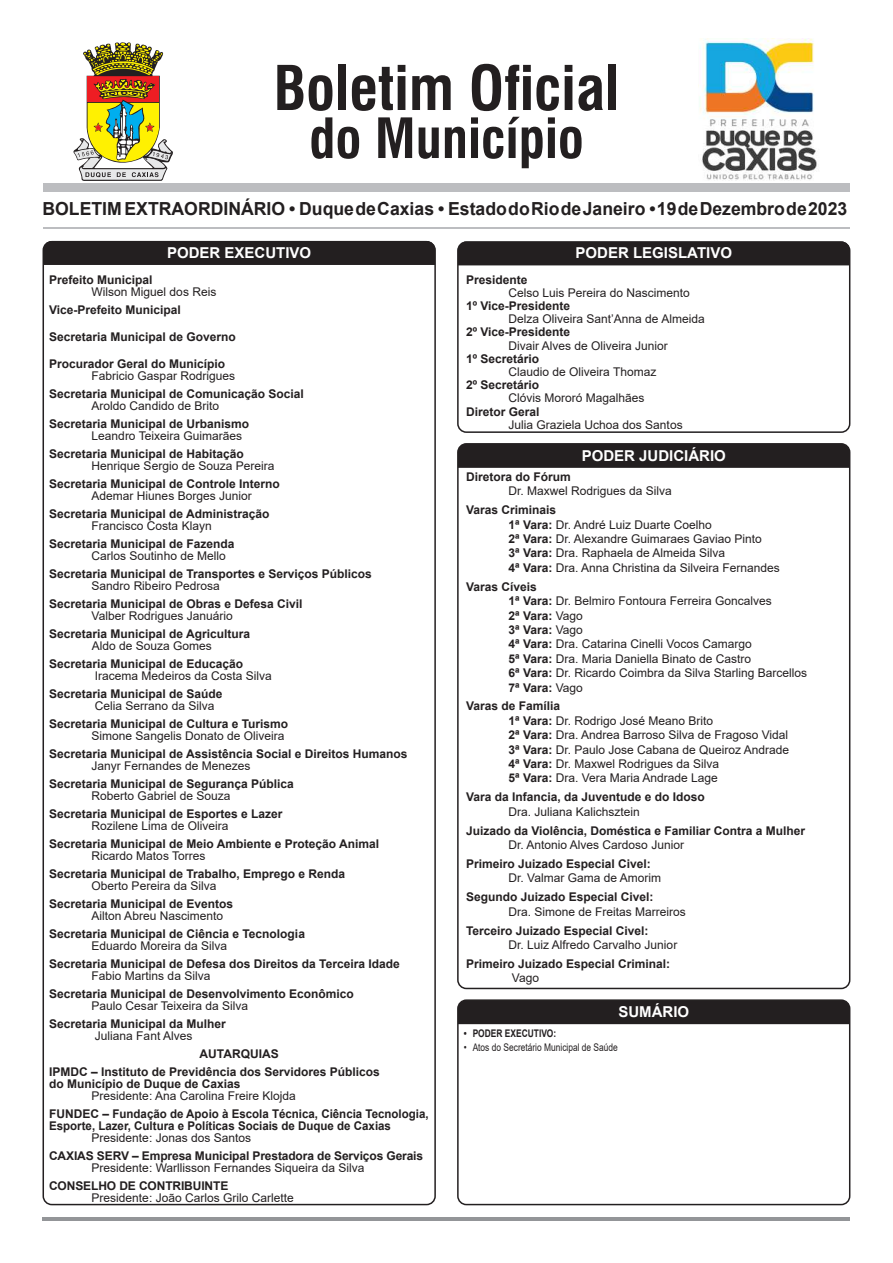
<style>
.page{position:relative;width:893px;height:1263px;background:#fff}
.page>*{position:absolute;margin:0;border:0;box-sizing:border-box;transform-origin:0 0}
.t1{font:700 condensed 60px "Swiss 721 BT";color:#231f20}
.t2{font:700 condensed 54px "Swiss 721 BT";color:#231f20}
.t3{font:700 18px "Arial";color:#231f20}
.t4{font:700 15px "Arial";color:#fff}
.t5{font:12px/14.4px "Arial";color:#231f20}
.t6{font:700 12px/18px "Arial";color:#231f20}
.t7{font:10.5px "Arial";color:#231f20;scale:.8 1}
.t8{font:700 10.5px "Arial";color:#231f20;scale:.8 1}
.s1{font-weight:700}
</style>
<div class="page">
<svg style="left:73px;top:42px;width:100px;height:139px"></svg>
<img style="left:698px;top:39px;width:119px;height:141px">
<div style="left:43px;top:183px;width:807px;height:8px;background:#bcbdc0"></div>
<hr style="left:43px;top:227px;width:807px;height:2px;background:#bcbdc0">
<hr style="left:43px;top:1217px;width:807px;height:3px;background:#939598">
<div style="left:460px;top:242px;width:390px;height:23px;background:#231f20"></div>
<div style="left:457px;top:241px;width:393px;height:192px;border:2px solid #231f20;border-radius:9px"></div>
<div style="left:43px;top:241px;width:392px;height:24px;background:#231f20"></div>
<div style="left:43px;top:241px;width:393px;height:964px;border:2px solid #231f20;border-radius:9px"></div>
<div style="left:457px;top:443px;width:393px;height:546px;border:2px solid #231f20;border-radius:9px"></div>
<div style="left:458px;top:444px;width:392px;height:24px;background:#231f20"></div>
<div style="left:460px;top:1000px;width:390px;height:24px;background:#231f20"></div>
<div style="left:457px;top:999px;width:393px;height:206px;border:2px solid #231f20;border-radius:9px"></div>
<h1 class="t1" style="left:273px;top:52px;width:347px">Boletim Oficial</h1>
<h2 class="t2" style="left:309px;top:106px;width:276px">do Município</h2>
<h3 class="t3" style="left:43px;top:196px;width:806px">BOLETIM EXTRAORDINÁRIO • Duque de Caxias • Estado do Rio de Janeiro • 19 de Dezembro de 2023</h3>
<p class="t4" style="left:167px;top:242px;width:146px">PODER EXECUTIVO</p>
<p class="t6" style="left:49px;top:270px;width:105px">Prefeito Municipal</p>
<p class="t5" style="left:92px;top:284px;width:126px">Wilson Miguel dos Reis</p>
<p class="t6" style="left:49px;top:300px;width:133px">Vice-Prefeito Municipal</p>
<p class="t6" style="left:49px;top:327px;width:188px">Secretaria Municipal de Governo</p>
<p class="t6" style="left:49px;top:354px;width:178px">Procurador Geral do Município</p>
<p class="t5" style="left:92px;top:368px;width:145px">Fabricio Gaspar Rodrigues</p>
<p class="t6" style="left:49px;top:384px;width:256px">Secretaria Municipal de Comunicação Social</p>
<p class="t5" style="left:92px;top:398px;width:129px">Aroldo Candido de Brito</p>
<p class="t6" style="left:49px;top:414px;width:202px">Secretaria Municipal de Urbanismo</p>
<p class="t5" style="left:92px;top:428px;width:152px">Leandro Teixeira Guimarães</p>
<p class="t6" style="left:49px;top:444px;width:196px">Secretaria Municipal de Habitação</p>
<p class="t5" style="left:92px;top:458px;width:184px">Henrique Sergio de Souza Pereira</p>
<p class="t6" style="left:49px;top:474px;width:232px">Secretaria Municipal de Controle Interno</p>
<p class="t5" style="left:92px;top:488px;width:162px">Ademar Hiunes Borges Junior</p>
<p class="t6" style="left:49px;top:504px;width:222px">Secretaria Municipal de Administração</p>
<p class="t5" style="left:92px;top:518px;width:122px">Francisco Costa Klayn</p>
<p class="t6" style="left:49px;top:534px;width:187px">Secretaria Municipal de Fazenda</p>
<p class="t5" style="left:92px;top:548px;width:136px">Carlos Soutinho de Mello</p>
<p class="t6" style="left:49px;top:564px;width:324px">Secretaria Municipal de Transportes e Serviços Públicos</p>
<p class="t5" style="left:92px;top:578px;width:130px">Sandro Ribeiro Pedrosa</p>
<p class="t6" style="left:49px;top:594px;width:255px">Secretaria Municipal de Obras e Defesa Civil</p>
<p class="t5" style="left:92px;top:608px;width:143px">Valber Rodrigues Januário</p>
<p class="t6" style="left:49px;top:624px;width:202px">Secretaria Municipal de Agricultura</p>
<p class="t5" style="left:92px;top:638px;width:122px">Aldo de Souza Gomes</p>
<p class="t6" style="left:49px;top:654px;width:196px">Secretaria Municipal de Educação</p>
<p class="t5" style="left:95px;top:668px;width:178px">Iracema Medeiros da Costa Silva</p>
<p class="t6" style="left:49px;top:684px;width:175px">Secretaria Municipal de Saúde</p>
<p class="t5" style="left:95px;top:698px;width:121px">Celia Serrano da Silva</p>
<p class="t6" style="left:49px;top:714px;width:241px">Secretaria Municipal de Cultura e Turismo</p>
<p class="t5" style="left:92px;top:728px;width:194px">Simone Sangelis Donato de Oliveira</p>
<p class="t6" style="left:49px;top:744px;width:360px">Secretaria Municipal de Assistência Social e Direitos Humanos</p>
<p class="t5" style="left:92px;top:758px;width:160px">Janyr Fernandes de Menezes</p>
<p class="t6" style="left:49px;top:774px;width:246px">Secretaria Municipal de Segurança Pública</p>
<p class="t5" style="left:92px;top:788px;width:140px">Roberto Gabriel de Souza</p>
<p class="t6" style="left:49px;top:804px;width:235px">Secretaria Municipal de Esportes e Lazer</p>
<p class="t5" style="left:92px;top:818px;width:138px">Rozilene Lima de Oliveira</p>
<p class="t6" style="left:49px;top:834px;width:331px">Secretaria Municipal de Meio Ambiente e Proteção Animal</p>
<p class="t5" style="left:92px;top:848px;width:115px">Ricardo Matos Torres</p>
<p class="t6" style="left:49px;top:864px;width:298px">Secretaria Municipal de Trabalho, Emprego e Renda</p>
<p class="t5" style="left:92px;top:878px;width:126px">Oberto Pereira da Silva</p>
<p class="t6" style="left:49px;top:894px;width:186px">Secretaria Municipal de Eventos</p>
<p class="t5" style="left:92px;top:908px;width:133px">Ailton Abreu Nascimento</p>
<p class="t6" style="left:49px;top:924px;width:257px">Secretaria Municipal de Ciência e Tecnologia</p>
<p class="t5" style="left:92px;top:938px;width:137px">Eduardo Moreira da Silva</p>
<p class="t6" style="left:49px;top:954px;width:352px">Secretaria Municipal de Defesa dos Direitos da Terceira Idade</p>
<p class="t5" style="left:92px;top:968px;width:120px">Fabio Martins da Silva</p>
<p class="t6" style="left:49px;top:984px;width:306px">Secretaria Municipal de Desenvolvimento Econômico</p>
<p class="t5" style="left:92px;top:998px;width:158px">Paulo Cesar Teixeira da Silva</p>
<p class="t6" style="left:49px;top:1014px;width:178px">Secretaria Municipal da Mulher</p>
<p class="t5" style="left:95px;top:1028px;width:99px">Juliana Fant Alves</p>
<p class="t6" style="left:49px;top:1044px;width:332px;text-indent:151px">AUTARQUIAS<br>IPMDC – Instituto de Previdência dos Servidores Públicos</p>
<p class="t6" style="left:49px;top:1074px;width:193px">do Município de Duque de Caxias</p>
<p class="t5" style="left:92px;top:1088px;width:206px">Presidente: Ana Carolina Freire Klojda</p>
<p class="t6" style="left:49px;top:1107px;width:381px;line-height:12px">FUNDEC – Fundação de Apoio à Escola Técnica, Ciência Tecnologia,<br>Esporte, Lazer, Cultura e Políticas Sociais de Duque de Caxias</p>
<p class="t5" style="left:92px;top:1130px;width:161px">Presidente: Jonas dos Santos</p>
<p class="t6" style="left:49px;top:1146px;width:376px">CAXIAS SERV – Empresa Municipal Prestadora de Serviços Gerais</p>
<p class="t5" style="left:92px;top:1160px;width:274px">Presidente: Warllisson Fernandes Siqueira da Silva</p>
<p class="t6" style="left:49px;top:1176px;width:181px">CONSELHO DE CONTRIBUINTE</p>
<p class="t5" style="left:92px;top:1190px;width:204px">Presidente: João Carlos Grilo Carlette</p>
<p class="t4" style="left:576px;top:243px;width:158px">PODER LEGISLATIVO</p>
<p class="t6" style="left:466px;top:270px;width:63px">Presidente</p>
<p class="t5" style="left:509px;top:285px;width:183px">Celso Luis Pereira do Nascimento</p>
<p class="t6" style="left:466px;top:297px;width:106px">1º Vice-Presidente</p>
<p class="t5" style="left:509px;top:312px;width:198px">Delza Oliveira Sant’Anna de Almeida</p>
<p class="t6" style="left:466px;top:323px;width:106px">2º Vice-Presidente</p>
<p class="t5" style="left:509px;top:338px;width:161px">Divair Alves de Oliveira Junior</p>
<p class="t6" style="left:466px;top:350px;width:75px">1º Secretário</p>
<p class="t5" style="left:509px;top:364px;width:149px">Claudio de Oliveira Thomaz</p>
<p class="t6" style="left:466px;top:376px;width:75px">2º Secretário</p>
<p class="t5" style="left:509px;top:391px;width:138px">Clóvis Mororó Magalhães</p>
<p class="t6" style="left:466px;top:402px;width:75px">Diretor Geral</p>
<p class="t5" style="left:509px;top:417px;width:176px">Julia Graziela Uchoa dos Santos</p>
<p class="t4" style="left:582px;top:445px;width:146px">PODER JUDICIÁRIO</p>
<p class="t6" style="left:466px;top:468px;width:106px">Diretora do Fórum</p>
<p class="t5" style="left:509px;top:484px;width:165px">Dr. Maxwel Rodrigues da Silva</p>
<p class="t5" style="left:509px;top:503px;width:273px;text-indent:-43px"><span class="s1">Varas Criminais<br>1ª Vara:</span> Dr. André Luiz Duarte Coelho<br><span class="s1">2ª Vara:</span> Dr. Alexandre Guimaraes Gaviao Pinto<br><span class="s1">3ª Vara:</span> Dra. Raphaela de Almeida Silva<br><span class="s1">4ª Vara:</span> Dra. Anna Christina da Silveira Fernandes</p>
<p class="t5" style="left:509px;top:579px;width:300px;text-indent:-43px"><span class="s1">Varas Cíveis<br>1ª Vara:</span> Dr. Belmiro Fontoura Ferreira Goncalves<br><span class="s1">2ª Vara:</span> Vago<br><span class="s1">3ª Vara:</span> Vago<br><span class="s1">4ª Vara:</span> Dra. Catarina Cinelli Vocos Camargo<br><span class="s1">5ª Vara:</span> Dra. Maria Daniella Binato de Castro<br><span class="s1">6ª Vara:</span> Dr. Ricardo Coimbra da Silva Starling Barcellos<br><span class="s1">7ª Vara:</span> Vago</p>
<p class="t5" style="left:509px;top:699px;width:282px;text-indent:-43px"><span class="s1">Varas de Família<br>1ª Vara:</span> Dr. Rodrigo José Meano Brito<br><span class="s1">2ª Vara:</span> Dra. Andrea Barroso Silva de Fragoso Vidal <span class="s1">3ª Vara:</span> Dr. Paulo Jose Cabana de Queiroz Andrade <span class="s1">4ª Vara:</span> Dr. Maxwel Rodrigues da Silva<br><span class="s1">5ª Vara:</span> Dra. Vera Maria Andrade Lage</p>
<p class="t6" style="left:466px;top:788px;width:240px">Vara da Infancia, da Juventude e do Idoso</p>
<p class="t5" style="left:509px;top:804px;width:133px">Dra. Juliana Kalichsztein</p>
<p class="t6" style="left:466px;top:822px;width:341px">Juizado da Violência, Doméstica e Familiar Contra a Mulher</p>
<p class="t5" style="left:509px;top:838px;width:177px">Dr. Antonio Alves Cardoso Junior</p>
<p class="t6" style="left:466px;top:855px;width:186px">Primeiro Juizado Especial Civel:</p>
<p class="t5" style="left:509px;top:871px;width:154px">Dr. Valmar Gama de Amorim</p>
<p class="t6" style="left:466px;top:888px;width:189px">Segundo Juizado Especial Civel:</p>
<p class="t5" style="left:509px;top:904px;width:179px">Dra. Simone de Freitas Marreiros</p>
<p class="t6" style="left:466px;top:921px;width:184px">Terceiro Juizado Especial Civel:</p>
<p class="t5" style="left:509px;top:937px;width:170px">Dr. Luiz Alfredo Carvalho Junior</p>
<p class="t6" style="left:466px;top:955px;width:206px">Primeiro Juizado Especial Criminal:</p>
<p class="t5" style="left:512px;top:971px;width:29px">Vago</p>
<p class="t4" style="left:618px;top:1001px;width:72px">SUMÁRIO</p>
<p class="t8" style="left:464px;top:1026px;width:117px">• PODER EXECUTIVO:</p>
<p class="t7" style="left:464px;top:1040px;width:194px">• Atos do Secretário Municipal de Saúde</p>
</div>
